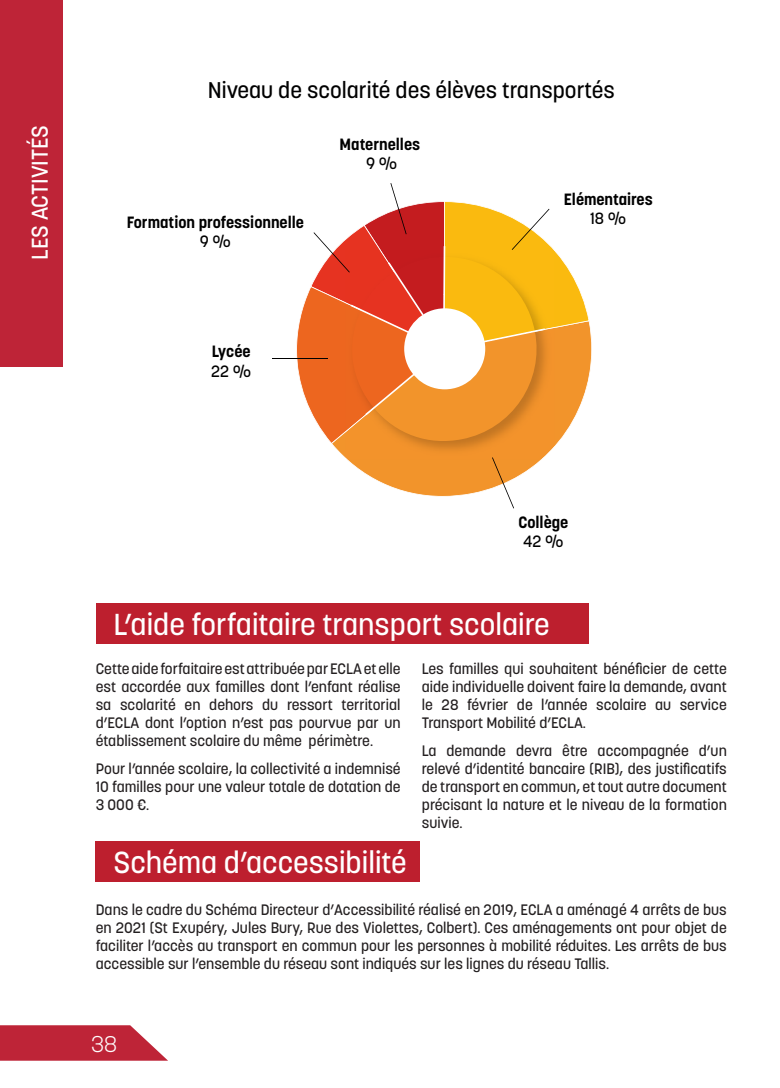
<style>
.page{position:relative;width:780px;height:1088px;background:#fff}
.page>*{position:absolute;margin:0;border:0;box-sizing:border-box;transform-origin:0 0}
.t1{font:500 30px "Korolev";color:#fff}
.t2{font:500 22.5px "Korolev";color:#000001}
.t3{font:500 22.5px "Korolev";color:#fff}
.t4{font:300 22.5px "Korolev";color:#fff}
.t5{font:700 16.25px "Korolev";color:#000}
.t6{font:500 16.25px "Korolev";color:#000}
.t7{font:500 15px/18px "Korolev";color:#231f20;text-align:justify}
</style>
<div class="page">
<div style="left:0;top:0;width:63px;height:367px;background:#be2437"></div>
<svg style="left:0;top:1025px;width:168px;height:36px;background:#c63f50"></svg>
<div style="left:96px;top:841px;width:324px;height:40px;background:#bd1f2e"></div>
<div style="left:96px;top:603px;width:492px;height:40px;background:#bd1f2e"></div>
<svg style="left:334px;top:321px;width:258px;height:176px"></svg>
<img style="left:345px;top:446px;width:210px;height:13px">
<svg style="left:492px;top:457px;width:22px;height:51px"></svg>
<hr style="left:272px;top:358px;width:55px;height:1px;background:#000">
<svg style="left:296px;top:183px;width:293px;height:263px"></svg>
<h2 class="t3" style="left:26px;top:260px;width:136px;rotate:-90deg">LES ACTIVITÉS</h2>
<p class="t2" style="left:208px;top:75px;width:408px">Niveau de scolarité des élèves transportés</p>
<p class="t5" style="left:127px;top:212px;width:179px">Formation professionnelle</p>
<p class="t6" style="left:200px;top:231px;width:33px">9 %</p>
<p class="t5" style="left:339px;top:134px;width:82px">Maternelles</p>
<p class="t6" style="left:366px;top:153px;width:33px">9 %</p>
<p class="t5" style="left:212px;top:341px;width:40px">Lycée</p>
<p class="t6" style="left:211px;top:360px;width:42px">22 %</p>
<p class="t5" style="left:563px;top:188px;width:90px">Elémentaires</p>
<p class="t6" style="left:590px;top:208px;width:37px">18 %</p>
<p class="t5" style="left:518px;top:512px;width:51px">Collège</p>
<p class="t6" style="left:523px;top:531px;width:42px">42 %</p>
<p class="t1" style="left:113px;top:605px;width:438px">L’aide forfaitaire transport scolaire</p>
<p class="t7" style="left:96px;top:659px;width:306px">Cette aide forfaitaire est attribuée par ECLA et elle est accordée aux familles dont l’enfant réalise sa scolarité en dehors du ressort territorial d’ECLA dont l’option n’est pas pourvue par un établissement scolaire du même périmètre.</p>
<p class="t7" style="left:96px;top:760px;width:306px">Pour l’année scolaire, la collectivité a indemnisé 10 familles pour une valeur totale de dotation de 3 000 €.</p>
<p class="t1" style="left:113px;top:843px;width:295px">Schéma d’accessibilité</p>
<p class="t7" style="left:422px;top:659px;width:306px">Les familles qui souhaitent bénéficier de cette aide individuelle doivent faire la demande, avant le 28 février de l’année scolaire au service Transport Mobilité d’ECLA.</p>
<p class="t7" style="left:422px;top:742px;width:306px">La demande devra être accompagnée d’un relevé d’identité bancaire (RIB), des justificatifs de transport en commun, et tout autre document précisant la nature et le niveau de la formation suivie.</p>
<p class="t7" style="left:96px;top:901px;width:632px">Dans le cadre du Schéma Directeur d’Accessibilité réalisé en 2019, ECLA a aménagé 4 arrêts de bus en 2021 (St Exupéry, Jules Bury, Rue des Violettes, Colbert). Ces aménagements ont pour objet de faciliter l’accès au transport en commun pour les personnes à mobilité réduites. Les arrêts de bus accessible sur l’ensemble du réseau sont indiqués sur les lignes du réseau Tallis.</p>
<p class="t4" style="left:91px;top:1029px;width:27px">38</p>
</div>
